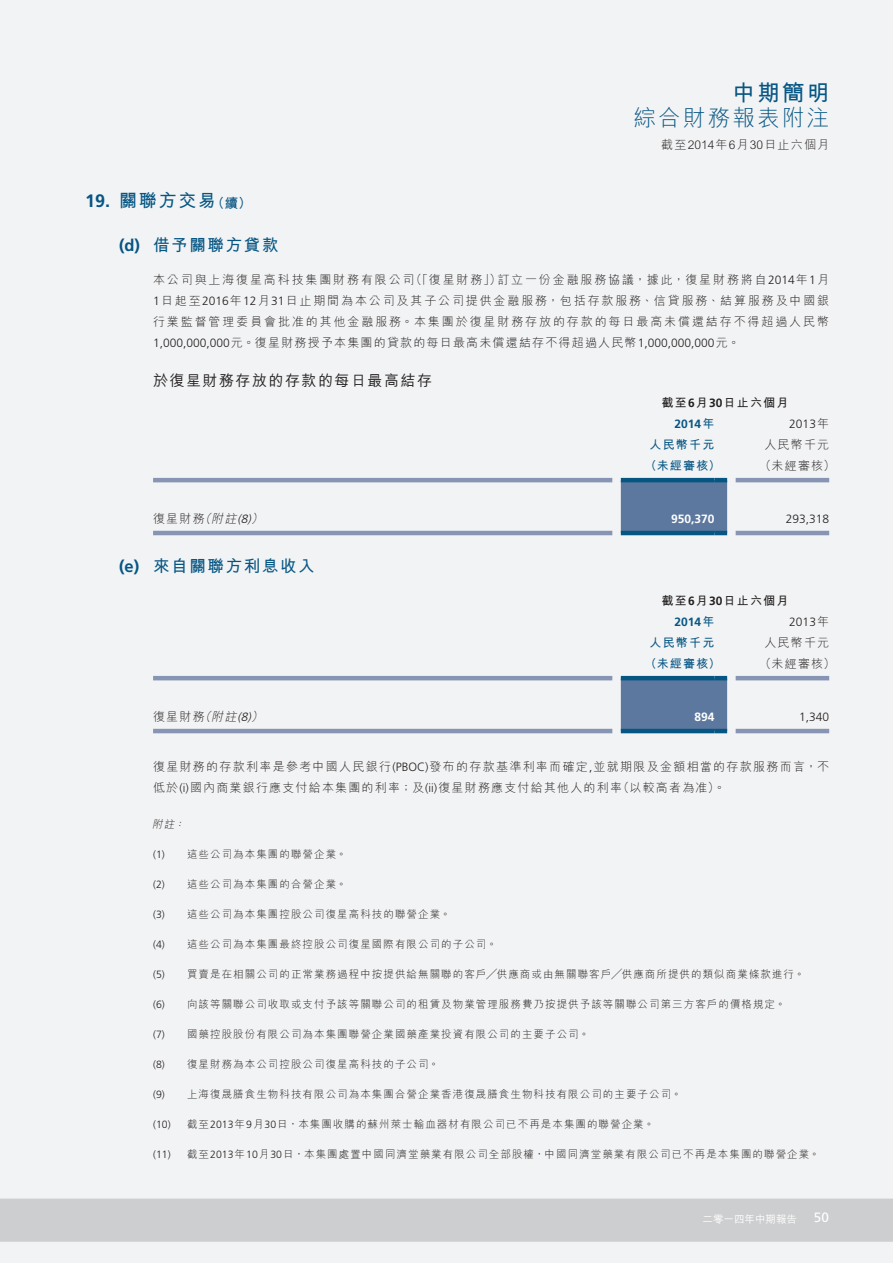
<style>
.page{position:relative;width:893px;height:1263px;background:#f2f3f4}
.page>*{position:absolute;margin:0;border:0;box-sizing:border-box;transform-origin:0 0}
.t1{font:300 22.5px "M Hei HK";letter-spacing:.095em;color:#065684}
.t2{font:700 22.5px "M Hei HK";color:#065684}
.t3{font:700 18px "M Hei HK";letter-spacing:.1em;color:#065684}
.t4{font:700 16.5px "M Hei HK";letter-spacing:.1em;color:#065684}
.t5{font:500 15px "M Hei HK";letter-spacing:.1em;color:#231f20}
.t6{font:13.5px "Frutiger LT Std";color:#fff}
.t7{font:300 12px/21px "M Hei HK";letter-spacing:.1em;color:#231f20;text-align:justify}
.t8{font:700 12px/21px "M Hei HK";letter-spacing:.1em;color:#231f20}
.t9{font:300 12px "Frutiger LT Std";color:#231f20}
.t10{font:700 12px "M Hei HK";letter-spacing:.1em;color:#065684}
.t11{font:700 12px "Frutiger LT Std";color:#fff}
.t12{font:300 10.5px "M Hei HK";letter-spacing:.1em;color:#231f20}
.t13{font:500 10.5px "M Hei HK";color:#fff}
.t14{font:300 10.5px "Frutiger LT Std";color:#231f20}
.t15{font:italic 300 10.5px "M Hei HK";color:#231f20}
.s1{font-family:"Frutiger LT Std"}
.s2{font-size:13.5px}
.s3{font-family:"Frutiger LT Std";color:#065684}
.s4{color:#065684}
.s5{font-family:"M Hei HK"}
.s6{font-style:italic}
.s7{font-family:"Frutiger LT Std";font-style:italic}
</style>
<div class="page">
<div style="left:0;top:1198px;width:893px;height:44px;background:#cdced0"></div>
<div style="left:621px;top:482px;width:106px;height:49px;background:#5d789e"></div>
<hr style="left:153px;top:478px;width:459px;height:4px;background:#8794b3">
<hr style="left:736px;top:478px;width:93px;height:4px;background:#8794b3">
<hr style="left:153px;top:531px;width:459px;height:4px;background:#8794b3">
<hr style="left:736px;top:531px;width:93px;height:4px;background:#8794b3">
<hr style="left:621px;top:478px;width:93px;height:4px;background:#065684">
<hr style="left:714px;top:478px;width:13px;height:4px;background:#065684">
<hr style="left:621px;top:531px;width:93px;height:4px;background:#065684">
<hr style="left:714px;top:531px;width:13px;height:4px;background:#065684">
<div style="left:621px;top:680px;width:106px;height:49px;background:#5d789e"></div>
<hr style="left:153px;top:676px;width:459px;height:4px;background:#8794b3">
<hr style="left:736px;top:676px;width:93px;height:4px;background:#8794b3">
<hr style="left:153px;top:729px;width:459px;height:4px;background:#8794b3">
<hr style="left:736px;top:729px;width:93px;height:4px;background:#8794b3">
<hr style="left:621px;top:676px;width:93px;height:4px;background:#065684">
<hr style="left:714px;top:676px;width:13px;height:4px;background:#065684">
<hr style="left:621px;top:729px;width:93px;height:4px;background:#065684">
<hr style="left:714px;top:729px;width:13px;height:4px;background:#065684">
<h1 class="t2" style="left:733px;top:76px;width:98px">中期簡明</h1>
<h1 class="t1" style="left:634px;top:107px;width:197px">綜合財務報表附注</h1>
<p class="t7" style="left:661px;top:134px;width:169px">截至2014年6月30日止六個月</p>
<p class="t3" style="left:85px;top:188px;width:168px"><span class="s1">19.</span> 關聯方交易<span class="s2">（續）</span></p>
<p class="t4" style="left:119px;top:233px;width:161px"><span class="s1">(d)</span> 借予關聯方貸款</p>
<p class="t7" style="left:153px;top:269px;width:678px">本公司與上海復星高科技集團財務有限公司（「復星財務」）訂立一份金融服務協議，據此，復星財務將自<span class="s1">2014</span>年<span class="s1">1</span>月<span class="s1">1</span>日起至<span class="s1">2016</span>年<span class="s1">12</span>月<span class="s1">31</span>日止期間為本公司及其子公司提供金融服務，包括存款服務、信貸服務、結算服務及中國銀行業監督管理委員會批准的其他金融服務。本集團於復星財務存放的存款的每日最高未償還結存不得超過人民幣<span class="s1">1,000,000,000</span>元。復星財務授予本集團的貸款的每日最高未償還結存不得超過人民幣<span class="s1">1,000,000,000</span>元。</p>
<p class="t5" style="left:153px;top:369px;width:281px">於復星財務存放的存款的每日最高結存</p>
<p class="t8" style="left:674px;top:391px;width:115px;text-indent:-13px">截至<span class="s1">6</span>月<span class="s1">30</span>日止六個月<br><span class="s3">2014</span><span class="s4">年</span></p>
<p class="t9" style="left:789px;top:417px;width:41px">2013<span class="s5">年</span></p>
<p class="t10" style="left:650px;top:436px;width:66px">人民幣千元</p>
<p class="t7" style="left:764px;top:434px;width:66px">人民幣千元</p>
<p class="t10" style="left:645px;top:457px;width:77px">（未經審核）</p>
<p class="t7" style="left:760px;top:455px;width:77px">（未經審核）</p>
<p class="t7" style="left:153px;top:508px;width:114px">復星財務<span class="s6">（附註</span><span class="s7">(8)</span><span class="s6">）</span></p>
<p class="t11" style="left:671px;top:512px;width:45px">950,370</p>
<p class="t9" style="left:786px;top:512px;width:45px">293,318</p>
<p class="t4" style="left:119px;top:554px;width:197px"><span class="s1">(e)</span> 來自關聯方利息收入</p>
<p class="t8" style="left:674px;top:589px;width:115px;text-indent:-13px">截至<span class="s1">6</span>月<span class="s1">30</span>日止六個月<br><span class="s3">2014</span><span class="s4">年</span></p>
<p class="t9" style="left:789px;top:615px;width:41px">2013<span class="s5">年</span></p>
<p class="t10" style="left:650px;top:634px;width:66px">人民幣千元</p>
<p class="t7" style="left:764px;top:632px;width:66px">人民幣千元</p>
<p class="t10" style="left:645px;top:655px;width:77px">（未經審核）</p>
<p class="t7" style="left:760px;top:653px;width:77px">（未經審核）</p>
<p class="t7" style="left:153px;top:706px;width:114px">復星財務<span class="s6">（附註</span><span class="s7">(8)</span><span class="s6">）</span></p>
<p class="t11" style="left:694px;top:710px;width:22px">894</p>
<p class="t9" style="left:799px;top:710px;width:32px">1,340</p>
<p class="t7" style="left:153px;top:756px;width:678px">復星財務的存款利率是參考中國人民銀行<span class="s1">(PBOC)</span>發布的存款基準利率而確定<span class="s1">,</span>並就期限及金額相當的存款服務而言，不低於<span class="s1">(i)</span>國內商業銀行應支付給本集團的利率；及<span class="s1">(ii)</span>復星財務應支付給其他人的利率（以較高者為准）。</p>
<p class="t15" style="left:152px;top:819px;width:36px">附註：</p>
<p class="t12" style="left:153px;top:849px;width:195px"><span class="s1">(1)</span> 這些公司為本集團的聯營企業。</p>
<p class="t12" style="left:153px;top:879px;width:195px"><span class="s1">(2)</span> 這些公司為本集團的合營企業。</p>
<p class="t12" style="left:153px;top:909px;width:299px"><span class="s1">(3)</span> 這些公司為本集團控股公司復星高科技的聯營企業。</p>
<p class="t12" style="left:153px;top:939px;width:345px"><span class="s1">(4)</span> 這些公司為本集團最終控股公司復星國際有限公司的子公司。</p>
<p class="t12" style="left:153px;top:969px;width:653px"><span class="s1">(5)</span> 買賣是在相關公司的正常業務過程中按提供給無關聯的客戶╱供應商或由無關聯客戶╱供應商所提供的類似商業條款進行。</p>
<p class="t12" style="left:153px;top:999px;width:634px"><span class="s1">(6)</span> 向該等關聯公司收取或支付予該等關聯公司的租賃及物業管理服務費乃按提供予該等關聯公司第三方客戶的價格規定。</p>
<p class="t12" style="left:153px;top:1029px;width:438px"><span class="s1">(7)</span> 國藥控股股份有限公司為本集團聯營企業國藥產業投資有限公司的主要子公司。</p>
<p class="t12" style="left:153px;top:1059px;width:288px"><span class="s1">(8)</span> 復星財務為本公司控股公司復星高科技的子公司。</p>
<p class="t12" style="left:153px;top:1089px;width:530px"><span class="s1">(9)</span> 上海復晟膳食生物科技有限公司為本集團合營企業香港復晟膳食生物科技有限公司的主要子公司。</p>
<p class="t14" style="left:153px;top:1118px;width:19px">(10)</p>
<p class="t12" style="left:187px;top:1119px;width:469px">截至<span class="s1">2013</span>年<span class="s1">9</span>月<span class="s1">30</span>日，本集團收購的蘇州萊士輸血器材有限公司已不再是本集團的聯營企業。</p>
<p class="t14" style="left:153px;top:1148px;width:19px">(11)</p>
<p class="t12" style="left:187px;top:1149px;width:634px">截至<span class="s1">2013</span>年<span class="s1">10</span>月<span class="s1">30</span>日，本集團處置中國同濟堂藥業有限公司全部股權，中國同濟堂藥業有限公司已不再是本集團的聯營企業。</p>
<p class="t13" style="left:703px;top:1212px;width:96px">二零一四年中期報告</p>
<p class="t6" style="left:814px;top:1210px;width:17px">50</p>
</div>
